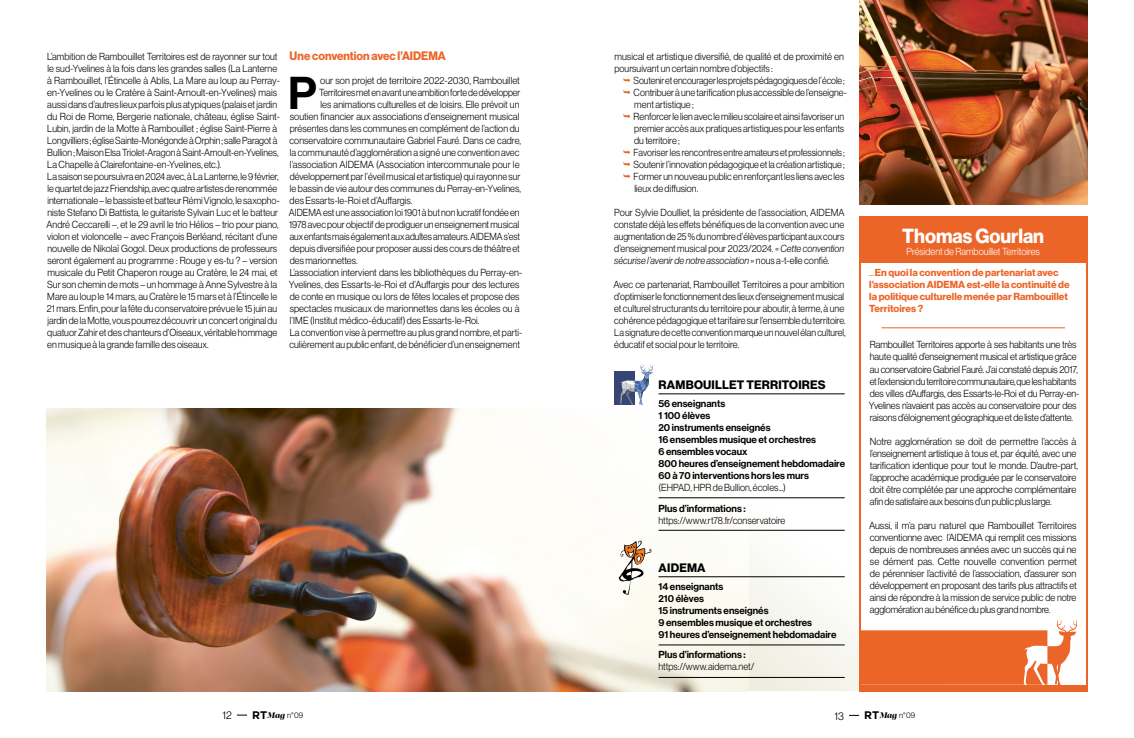
<style>
.page{position:relative;width:1134px;height:738px;background:#fff}
.page>*{position:absolute;margin:0;border:0;box-sizing:border-box;transform-origin:0 0}
.t1{font:45px "N Haas Grotesk DS Pro 65 Md";color:#000}
.t2{font:20px "N Haas Grotesk DS Pro 75 Bd";color:#fff;scale:.95 1}
.t3{font:12px "N Haas Grotesk DS Pro 75 Bd";letter-spacing:.015em;color:#000}
.t4{font:12px "N Haas Grotesk DS Pro 75 Bd";color:#ec6528;scale:.95 1}
.t5{font:11px "N Haas Grotesk DS Pro 45 Lt";color:#000}
.t6{font:10px/12px "N Haas Grotesk DS Pro 45 Lt";color:#000;scale:.95 1}
.t7{font:10px/12px "N Haas Grotesk DS Pro 45 Lt";color:#000}
.t8{font:10px/12px "N Haas Grotesk DS Pro 45 Lt";color:#000;scale:.96 1}
.t9{font:10px/12px "N Haas Grotesk DS Pro 45 Lt";color:#000;scale:.92 1}
.t10{font:10px/12px "N Haas Grotesk DS Pro 65 Md";color:#000}
.t11{font:10px/12px "N Haas Grotesk DS Pro 75 Bd";color:#ec6528}
.t12{font:10px "N Haas Grotesk DS Pro 45 Lt";color:#000;scale:.94 1}
.t13{font:10px "N Haas Grotesk DS Pro 46 Lt It";letter-spacing:.005em;color:#000;scale:.95 1}
.t14{font:10px "N Haas Grotesk DS Pro 45 Lt";color:#000;scale:.93 1}
.t15{font:10px "N Haas Grotesk DS Pro 45 Lt";color:#fff;scale:.95 1}
.t16{font:8px "N Haas Grotesk DS Pro 45 Lt";color:#000}
.s1{font-family:"N Haas Grotesk DS Pro 46 Lt It"}
.s2{font-family:"N Haas Grotesk DS Pro 45 Lt"}
.s3{font-family:"Gotham";font-weight:700;font-size:11px}
.s4{font-family:"Lust";font-style:italic}
</style>
<div class="page">
<div style="left:47px;top:408px;width:850px;height:282px;background:linear-gradient(to bottom,#fff,#f3f3e9)"></div>
<img style="left:47px;top:408px;width:702px;height:282px">
<div style="left:859px;top:216px;width:228px;height:474px;background:#ec6528"></div>
<div style="left:861px;top:262px;width:224px;height:421px;background:#fff"></div>
<hr style="left:881px;top:327px;width:184px;height:1px;background:#ec6528">
<svg style="left:861px;top:620px;width:216px;height:65px"></svg>
<hr style="left:658px;top:497px;width:187px;height:1px;background:#000">
<hr style="left:658px;top:529px;width:187px;height:1px;background:#000">
<hr style="left:658px;top:393px;width:187px;height:1px;background:#000">
<div style="left:614px;top:371px;width:21px;height:33px;background:#364574"></div>
<svg style="left:620px;top:364px;width:33px;height:41px"></svg>
<hr style="left:658px;top:644px;width:187px;height:1px;background:#000">
<hr style="left:658px;top:676px;width:187px;height:1px;background:#000">
<hr style="left:658px;top:576px;width:187px;height:1px;background:#000">
<svg style="left:619px;top:539px;width:33px;height:55px"></svg>
<img style="left:859px;top:0;width:228px;height:204px">
<p class="t6" style="left:46px;top:51px;width:247px">L’ambition de Rambouillet Territoires est de rayonner sur tout le sud-Yvelines à la fois dans les grandes salles (La Lanterne à Rambouillet, l’Étincelle à Ablis, La Mare au loup au Perray&shy;en-Yvelines ou le Cratère à Saint-Arnoult-en-Yvelines) mais aussi dans d’autres lieux parfois plus atypiques (palais et jardin du Roi de Rome, Bergerie nationale, château, église Saint-Lubin, jardin de la Motte à Rambouillet ; église Saint-Pierre à Longvilliers ; église Sainte-Monégonde à Orphin ; salle Paragot à Bullion ; Maison Elsa Triolet-Aragon à Saint-Arnoult-en-Yvelines, La Chapelle à Clairefontaine-en-Yvelines, etc.).<br>La saison se poursuivra en 2024 avec, à La Lanterne, le 9 février, le quartet de jazz Friendship, avec quatre artistes de renommée internationale – le bassiste et batteur Rémi Vignolo, le saxopho&shy;niste Stefano Di Battista, le guitariste Sylvain Luc et le batteur André Ceccarelli –, et le 29 avril le trio Hélios – trio pour piano, violon et violoncelle – avec François Berléand, récitant d’une nouvelle de Nikolaï Gogol. Deux productions de professeurs seront également au programme : Rouge y es-tu ? – version musicale du Petit Chaperon rouge au Cratère, le 24 mai, et Sur son chemin de mots – un hommage à Anne Sylvestre à la Mare au loup le 14 mars, au Cratère le 15 mars et à l’Étincelle le 21 mars. Enfin, pour la fête du conservatoire prévue le 15 juin au jardin de la Motte, vous pourrez découvrir un concert original du quatuor Zahir et des chanteurs d’Oiseaux, véritable hommage en musique à la grande famille des oiseaux.</p>
<p class="t4" style="left:290px;top:49px;width:166px">Une convention avec l’AIDEMA</p>
<h1 class="t1" style="left:288px;top:67px;width:30px">P</h1>
<p class="t7" style="left:320px;top:75px;width:201px">our son projet de territoire 2022-2030, Rambouillet</p>
<p class="t9" style="left:319px;top:87px;width:220px">Territoires met en avant une ambition forte de développer</p>
<p class="t6" style="left:320px;top:99px;width:211px">les animations culturelles et de loisirs. Elle prévoit un</p>
<p class="t7" style="left:290px;top:111px;width:231px">soutien financier aux associations d’enseignement musical</p>
<p class="t6" style="left:290px;top:123px;width:243px">présentes dans les communes en complément de l’action du</p>
<p class="t6" style="left:290px;top:135px;width:245px">conservatoire communautaire Gabriel Fauré. Dans ce cadre,</p>
<p class="t6" style="left:290px;top:147px;width:243px">la communauté d’agglomération a signé une convention avec</p>
<p class="t8" style="left:290px;top:159px;width:241px">l’association AIDEMA (Association intercommunale pour le</p>
<p class="t12" style="left:290px;top:171px;width:247px">développement par l’éveil musical et artistique) qui rayonne sur</p>
<p class="t6" style="left:290px;top:183px;width:245px">le bassin de vie autour des communes du Perray-en-Yvelines,</p>
<p class="t6" style="left:290px;top:195px;width:131px">des Essarts-le-Roi et d’Auffargis.</p>
<p class="t14" style="left:289px;top:207px;width:250px">AIDEMA est une association loi 1901 à but non lucratif fondée en</p>
<p class="t12" style="left:289px;top:219px;width:247px">1978 avec pour objectif de prodiguer un enseignement musical</p>
<p class="t9" style="left:290px;top:231px;width:252px">aux enfants mais également aux adultes amateurs. AIDEMA s’est</p>
<p class="t6" style="left:290px;top:243px;width:244px">depuis diversifiée pour proposer aussi des cours de théâtre et</p>
<p class="t6" style="left:290px;top:255px;width:73px">des marionnettes.</p>
<p class="t8" style="left:290px;top:267px;width:244px">L’association intervient dans les bibliothèques du Perray-en-</p>
<p class="t8" style="left:289px;top:279px;width:242px">Yvelines, des Essarts-le-Roi et d’Auffargis pour des lectures</p>
<p class="t6" style="left:290px;top:291px;width:243px">de conte en musique ou lors de fêtes locales et propose des</p>
<p class="t8" style="left:290px;top:303px;width:241px">spectacles musicaux de marionnettes dans les écoles ou à</p>
<p class="t6" style="left:290px;top:315px;width:201px">l’IME (Institut médico-éducatif) des Essarts-le-Roi.</p>
<p class="t6" style="left:290px;top:327px;width:246px">La convention vise à permettre au plus grand nombre, et parti-</p>
<p class="t6" style="left:290px;top:339px;width:244px">culièrement au public enfant, de bénéficier d’un enseignement</p>
<p class="t7" style="left:614px;top:51px;width:231px">musical et artistique diversifié, de qualité et de proximité en poursuivant un certain nombre d’objectifs :</p>
<p class="t9" style="left:634px;top:75px;width:233px">Soutenir et encourager les projets pédagogiques de l’école ; Contribuer à une tarification plus accessible de l’enseigne&shy;ment artistique ;<br>Renforcer le lien avec le milieu scolaire et ainsi favoriser un premier accès aux pratiques artistiques pour les enfants du territoire ;<br>Favoriser les rencontres entre amateurs et professionnels ; Soutenir l’innovation pédagogique et la création artistique ; Former un nouveau public en renforçant les liens avec les lieux de diffusion.</p>
<p class="t7" style="left:614px;top:207px;width:232px;text-align:justify">Pour Sylvie Doulliet, la présidente de l’association, AIDEMA constate déjà les effets bénéfiques de la convention avec une augmentation de 25 % du nombre d’élèves participant aux cours d’enseignement musical pour 2023/2024. « <span class="s1">Cette convention</span></p>
<p class="t13" style="left:614px;top:255px;width:228px">sécurise l’avenir de notre association <span class="s2">» nous a-t-elle confié.</span></p>
<p class="t8" style="left:613px;top:279px;width:243px">Avec ce partenariat, Rambouillet Territoires a pour ambition d’optimiser le fonctionnement des lieux d’enseignement musical et culturel structurants du territoire pour aboutir, à terme, à une cohérence pédagogique et tarifaire sur l’ensemble du territoire.<br>La signature de cette convention marque un nouvel élan culturel, éducatif et social pour le territoire.</p>
<p class="t3" style="left:659px;top:377px;width:168px">RAMBOUILLET TERRITOIRES</p>
<p class="t10" style="left:658px;top:397px;width:188px">56 enseignants<br>1 100 élèves<br>20 instruments enseignés<br>16 ensembles musique et orchestres<br>6 ensembles vocaux<br>800 heures d’enseignement hebdomadaire<br>60 à 70 interventions hors les murs</p>
<p class="t6" style="left:658px;top:481px;width:136px">(EHPAD, HPR de Bullion, écoles...)</p>
<p class="t10" style="left:658px;top:502px;width:89px">Plus d’informations :</p>
<p class="t6" style="left:658px;top:513px;width:135px">https://www.rt78.fr/conservatoire</p>
<p class="t3" style="left:659px;top:560px;width:49px">AIDEMA</p>
<p class="t10" style="left:658px;top:580px;width:180px">14 enseignants<br>210 élèves<br>15 instruments enseignés<br>9 ensembles musique et orchestres<br>91 heures d’enseignement hebdomadaire</p>
<p class="t10" style="left:658px;top:648px;width:89px">Plus d’informations :</p>
<p class="t6" style="left:658px;top:660px;width:103px">https://www.aidema.net/</p>
<h2 class="t2" style="left:902px;top:224px;width:151px">Thomas Gourlan</h2>
<p class="t15" style="left:906px;top:245px;width:142px">Président de Rambouillet Territoires</p>
<p class="t11" style="left:869px;top:267px;width:202px"><span class="s2">–</span>En quoi la convention de partenariat avec l’association AIDEMA est-elle la continuité de la politique culturelle menée par Rambouillet Territoires ?</p>
<p class="t8" style="left:869px;top:339px;width:221px">Rambouillet Territoires apporte à ses habitants une très haute qualité d’enseignement musical et artistique grâce au conservatoire Gabriel Fauré. J’ai constaté depuis 2017, et l’extension du territoire communautaire, que les habitants des villes d’Auffargis, des Essarts-le-Roi et du Perray-en-Yvelines n’avaient pas accès au conservatoire pour des raisons d’éloignement géographique et de liste d’attente.</p>
<p class="t7" style="left:870px;top:435px;width:210px">Notre agglomération se doit de permettre l’accès à l’enseignement artistique à tous et, par équité, avec une tarification identique pour tout le monde. D’autre-part, l’approche académique prodiguée par le conservatoire doit être complétée par une approche complémentaire afin de satisfaire aux besoins d’un public plus large.</p>
<p class="t7" style="left:869px;top:519px;width:209px;text-align:justify">Aussi, il m’a paru naturel que Rambouillet Territoires conventionne avec l’AIDEMA qui remplit ces missions depuis de nombreuses années avec un succès qui ne se dément pas. Cette nouvelle convention permet de pérenniser l’activité de l’association, d’assurer son développement en proposant des tarifs plus attractifs et ainsi de répondre à la mission de service public de notre agglomération au bénéfice du plus grand nombre.</p>
<p class="t5" style="left:222px;top:708px;width:11px">12</p>
<p class="t16" style="left:252px;top:710px;width:52px"><span class="s3">RT</span><span class="s4">Mag</span> n° 09</p>
<p class="t5" style="left:834px;top:709px;width:11px">13</p>
<p class="t16" style="left:864px;top:710px;width:52px"><span class="s3">RT</span><span class="s4">Mag</span> n° 09</p>
</div>
